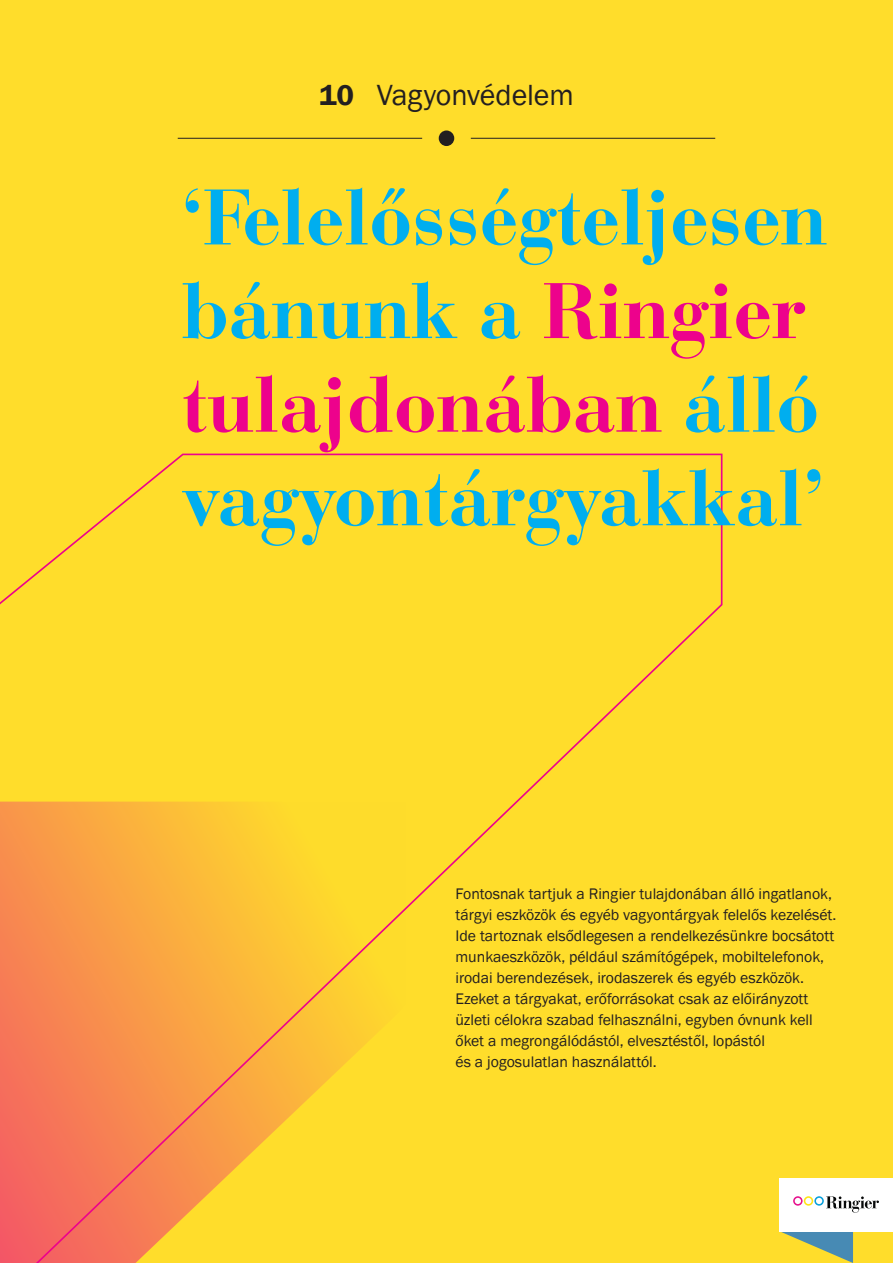
<style>
.page{position:relative;width:893px;height:1263px;background:#ffdd2b}
.page>*{position:absolute;margin:0;border:0;box-sizing:border-box;transform-origin:0 0}
.t1{font:700 78px/93.6px "Bauer Bodoni Std";letter-spacing:-.01em;color:#00aeef}
.t2{font:30px "Ringier";letter-spacing:-.005em;color:#231f20}
.t3{font:15.75px/21px "Ringier";color:#231f20}
.s1{font-weight:900}
.s2{color:#ed028c}
</style>
<div class="page">
<svg style="left:0;top:453px;width:723px;height:457px"></svg>
<div style="left:439px;top:130px;width:15px;height:16px;background:#231f20;border-radius:50%"></div>
<hr style="left:178px;top:138px;width:244px;height:1px;background:#231f20">
<hr style="left:471px;top:138px;width:244px;height:1px;background:#231f20">
<svg style="left:779px;top:1231px;width:74px;height:32px"></svg>
<div style="left:779px;top:1178px;width:114px;height:53px;background:#fff"></div>
<svg style="left:793px;top:1196px;width:86px;height:17px"></svg>
<svg style="left:0;top:801px;width:406px;height:462px"></svg>
<svg style="left:382px;top:188px;width:23px;height:16px"></svg>
<h2 class="t2" style="left:319px;top:77px;width:256px"><span class="s1">10</span> Vagyonvédelem</h2>
<h1 class="t1" style="left:181px;top:171px;width:648px">‘Felelosségteljesen bánunk a <span class="s2">Ringier tulajdonában</span> álló vagyontárgyakkal’</h1>
<p class="t3" style="left:455px;top:883px;width:382px">Fontosnak tartjuk a Ringier tulajdonában álló ingatlanok, tárgyi eszközök és egyéb vagyontárgyak felelős kezelését.<br>Ide tartoznak elsődlegesen a rendelkezésünkre bocsátott munkaeszközök, például számítógépek, mobiltelefonok, irodai berendezések, irodaszerek és egyéb eszközök.<br>Ezeket a tárgyakat, erőforrásokat csak az előirányzott üzleti célokra szabad felhasználni, egyben óvnunk kell őket a megrongálódástól, elvesztéstől, lopástól<br>és a jogosulatlan használattól.</p>
</div>
